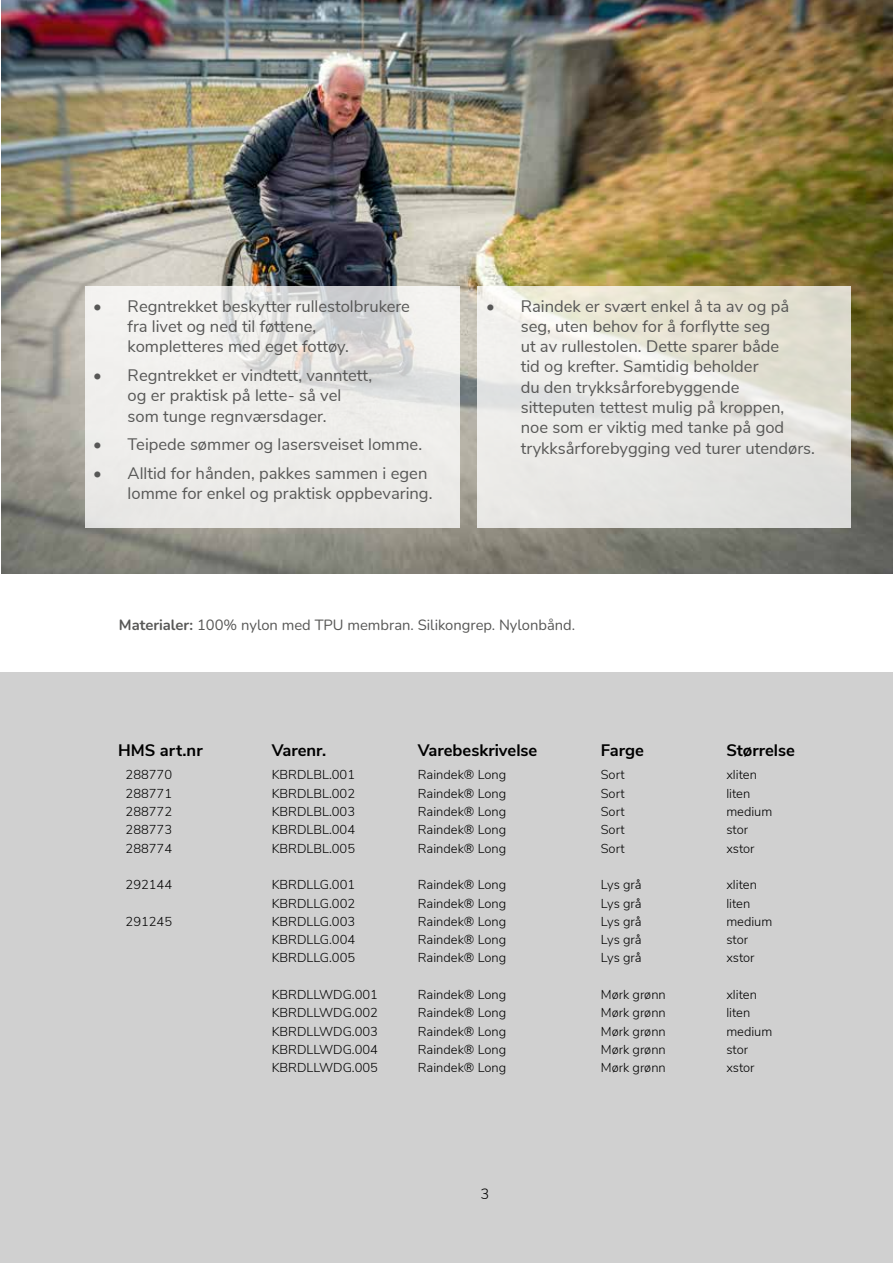
<style>
.page{position:relative;width:893px;height:1263px;background:#fff}
.page>*{position:absolute;margin:0;border:0;box-sizing:border-box;transform-origin:0 0}
.t1{font:16.65px/20.2px "Nunito Sans";color:#575756}
.t2{font:700 16.65px "Nunito Sans";color:#000}
.t3{font:14.7px "Nunito";color:#575756}
.t4{font:300 14.7px "Nunito Sans";color:#000}
.t5{font:300 12.9px "Nunito Sans";color:#000}
.s1{font-weight:700}
</style>
<div class="page">
<div style="left:0;top:673px;width:893px;height:590px;background:#d0d0d0"></div>
<img style="left:2px;top:0;width:891px;height:573px">
<svg style="left:85px;top:286px;width:375px;height:242px;fill:#edecea"></svg>
<svg style="left:478px;top:286px;width:373px;height:242px;background:#e7e5df"></svg>
<p class="t1" style="left:128px;top:295px;width:284px;text-indent:-35px">• Regntrekket beskytter rullestolbrukere fra livet og ned til føttene, kompletteres med eget fottøy.</p>
<p class="t1" style="left:128px;top:364px;width:246px;text-indent:-35px">• Regntrekket er vindtett, vanntett, og er praktisk på lette- så vel som tunge regnværsdager.</p>
<p class="t1" style="left:93px;top:433px;width:331px">• Teipede sømmer og lasersveiset lomme.</p>
<p class="t1" style="left:128px;top:462px;width:306px;text-indent:-35px">• Alltid for hånden, pakkes sammen i egen lomme for enkel og praktisk oppbevaring.</p>
<p class="t1" style="left:521px;top:295px;width:296px;text-indent:-35px">• Raindek er svært enkel å ta av og på seg, uten behov for å forflytte seg<br>ut av rullestolen. Dette sparer både<br>tid og krefter. Samtidig beholder<br>du den trykksårforebyggende sitteputen tettest mulig på kroppen, noe som er viktig med tanke på god trykksårforebygging ved turer utendørs.</p>
<p class="t3" style="left:119px;top:615px;width:458px"><span class="s1">Materialer:</span> 100% nylon med TPU membran. Silikongrep. Nylonbånd.</p>
<p class="t2" style="left:118px;top:738px;width:86px">HMS art.nr</p>
<p class="t2" style="left:272px;top:738px;width:56px">Varenr.</p>
<p class="t2" style="left:418px;top:738px;width:121px">Varebeskrivelse</p>
<p class="t2" style="left:601px;top:738px;width:45px">Farge</p>
<p class="t2" style="left:726px;top:738px;width:70px">Størrelse</p>
<p class="t5" style="left:126px;top:766px;width:48px">288770</p>
<p class="t5" style="left:272px;top:766px;width:85px">KBRDLBL.001</p>
<p class="t5" style="left:418px;top:766px;width:90px">Raindek® Long</p>
<p class="t5" style="left:601px;top:766px;width:25px">Sort</p>
<p class="t5" style="left:726px;top:766px;width:32px">xliten</p>
<p class="t5" style="left:126px;top:784px;width:48px">288771</p>
<p class="t5" style="left:272px;top:784px;width:85px">KBRDLBL.002</p>
<p class="t5" style="left:418px;top:784px;width:90px">Raindek® Long</p>
<p class="t5" style="left:601px;top:784px;width:25px">Sort</p>
<p class="t5" style="left:726px;top:784px;width:25px">liten</p>
<p class="t5" style="left:126px;top:802px;width:48px">288772</p>
<p class="t5" style="left:272px;top:802px;width:85px">KBRDLBL.003</p>
<p class="t5" style="left:418px;top:802px;width:90px">Raindek® Long</p>
<p class="t5" style="left:601px;top:802px;width:25px">Sort</p>
<p class="t5" style="left:726px;top:802px;width:47px">medium</p>
<p class="t5" style="left:126px;top:820px;width:48px">288773</p>
<p class="t5" style="left:272px;top:820px;width:85px">KBRDLBL.004</p>
<p class="t5" style="left:418px;top:820px;width:90px">Raindek® Long</p>
<p class="t5" style="left:601px;top:820px;width:25px">Sort</p>
<p class="t5" style="left:726px;top:820px;width:23px">stor</p>
<p class="t5" style="left:126px;top:839px;width:48px">288774</p>
<p class="t5" style="left:272px;top:839px;width:85px">KBRDLBL.005</p>
<p class="t5" style="left:418px;top:839px;width:90px">Raindek® Long</p>
<p class="t5" style="left:601px;top:839px;width:25px">Sort</p>
<p class="t5" style="left:726px;top:839px;width:30px">xstor</p>
<p class="t5" style="left:126px;top:875px;width:48px">292144</p>
<p class="t5" style="left:272px;top:875px;width:85px">KBRDLLG.001</p>
<p class="t5" style="left:418px;top:875px;width:90px">Raindek® Long</p>
<p class="t5" style="left:601px;top:875px;width:42px">Lys grå</p>
<p class="t5" style="left:726px;top:875px;width:32px">xliten</p>
<p class="t5" style="left:272px;top:894px;width:85px">KBRDLLG.002</p>
<p class="t5" style="left:418px;top:894px;width:90px">Raindek® Long</p>
<p class="t5" style="left:601px;top:894px;width:42px">Lys grå</p>
<p class="t5" style="left:726px;top:894px;width:25px">liten</p>
<p class="t5" style="left:126px;top:912px;width:48px">291245</p>
<p class="t5" style="left:272px;top:912px;width:85px">KBRDLLG.003</p>
<p class="t5" style="left:418px;top:912px;width:90px">Raindek® Long</p>
<p class="t5" style="left:601px;top:912px;width:42px">Lys grå</p>
<p class="t5" style="left:726px;top:912px;width:47px">medium</p>
<p class="t5" style="left:272px;top:930px;width:85px">KBRDLLG.004</p>
<p class="t5" style="left:418px;top:930px;width:90px">Raindek® Long</p>
<p class="t5" style="left:601px;top:930px;width:42px">Lys grå</p>
<p class="t5" style="left:726px;top:930px;width:23px">stor</p>
<p class="t5" style="left:272px;top:948px;width:85px">KBRDLLG.005</p>
<p class="t5" style="left:418px;top:948px;width:90px">Raindek® Long</p>
<p class="t5" style="left:601px;top:948px;width:42px">Lys grå</p>
<p class="t5" style="left:726px;top:948px;width:30px">xstor</p>
<p class="t5" style="left:272px;top:985px;width:108px">KBRDLLWDG.001</p>
<p class="t5" style="left:418px;top:985px;width:90px">Raindek® Long</p>
<p class="t5" style="left:601px;top:985px;width:67px">Mørk grønn</p>
<p class="t5" style="left:726px;top:985px;width:32px">xliten</p>
<p class="t5" style="left:272px;top:1003px;width:108px">KBRDLLWDG.002</p>
<p class="t5" style="left:418px;top:1003px;width:90px">Raindek® Long</p>
<p class="t5" style="left:601px;top:1003px;width:67px">Mørk grønn</p>
<p class="t5" style="left:726px;top:1003px;width:25px">liten</p>
<p class="t5" style="left:272px;top:1022px;width:108px">KBRDLLWDG.003</p>
<p class="t5" style="left:418px;top:1022px;width:90px">Raindek® Long</p>
<p class="t5" style="left:601px;top:1022px;width:67px">Mørk grønn</p>
<p class="t5" style="left:726px;top:1022px;width:47px">medium</p>
<p class="t5" style="left:272px;top:1040px;width:108px">KBRDLLWDG.004</p>
<p class="t5" style="left:418px;top:1040px;width:90px">Raindek® Long</p>
<p class="t5" style="left:601px;top:1040px;width:67px">Mørk grønn</p>
<p class="t5" style="left:726px;top:1040px;width:23px">stor</p>
<p class="t5" style="left:272px;top:1058px;width:108px">KBRDLLWDG.005</p>
<p class="t5" style="left:418px;top:1058px;width:90px">Raindek® Long</p>
<p class="t5" style="left:601px;top:1058px;width:67px">Mørk grønn</p>
<p class="t5" style="left:726px;top:1058px;width:30px">xstor</p>
<p class="t4" style="left:481px;top:1183px;width:10px">3</p>
</div>
